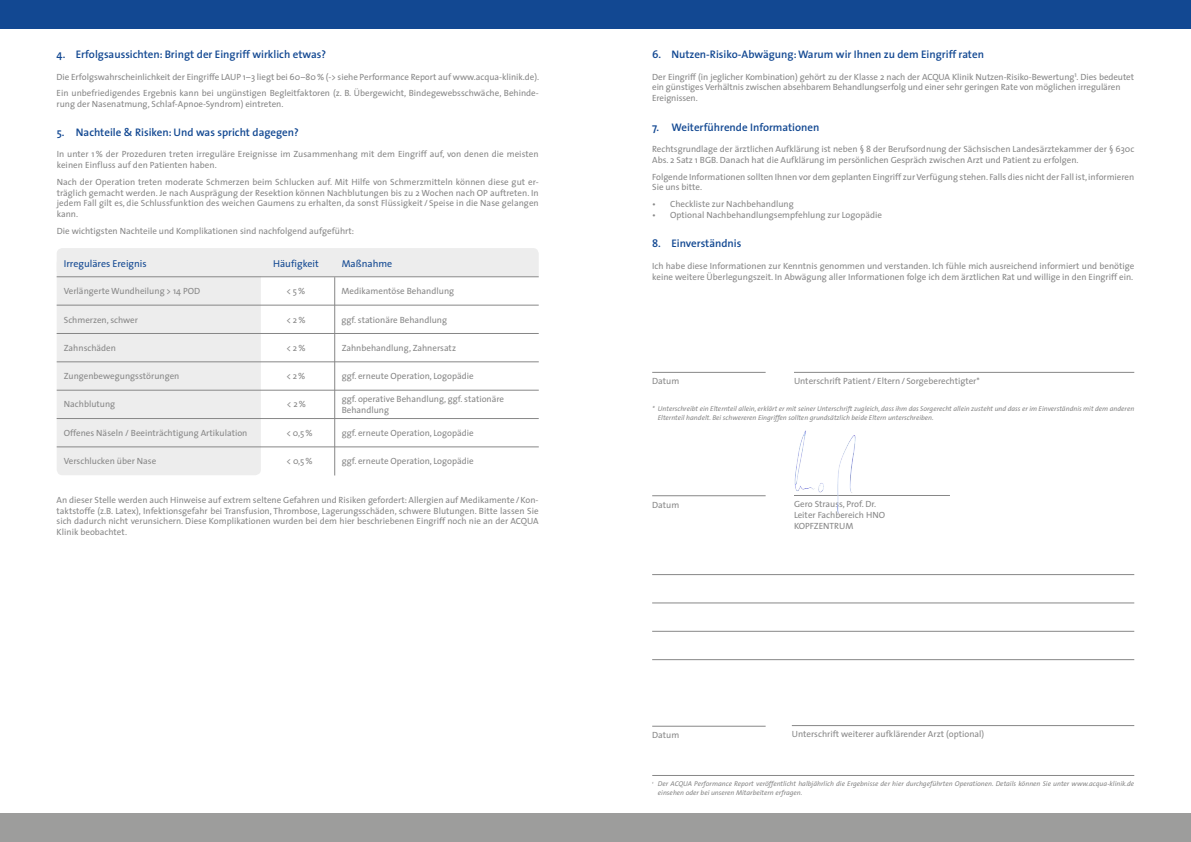
<style>
.page{position:relative;width:1191px;height:842px;background:#fff}
.page>*{position:absolute;margin:0;border:0;box-sizing:border-box;transform-origin:0 0}
.t1{font:600 11px "The Sans";color:#124892}
.t2{font:10px "The Sans";color:#124892}
.t3{font:9px/10.8px "The Sans";color:#878787}
.t4{font:italic 7px/8.4px "The Sans";color:#878787}
</style>
<div class="page">
<div style="left:0;top:0;width:1191px;height:28px;background:#124892"></div>
<div style="left:0;top:814px;width:1191px;height:28px;background:#9d9d9c"></div>
<div style="left:57px;top:248px;width:482px;height:28px;background:#ededed"></div>
<div style="left:57px;top:258px;width:204px;height:217px;background:#ededed;border-radius:6px"></div>
<hr style="left:57px;top:362px;width:482px;height:1px;background:#878787">
<hr style="left:57px;top:390px;width:482px;height:1px;background:#878787">
<hr style="left:57px;top:418px;width:482px;height:1px;background:#878787">
<hr style="left:57px;top:447px;width:482px;height:1px;background:#878787">
<hr style="left:57px;top:305px;width:482px;height:1px;background:#878787">
<hr style="left:57px;top:333px;width:482px;height:1px;background:#878787">
<hr style="left:652px;top:775px;width:482px;height:1px;background:#878787">
<hr style="left:652px;top:372px;width:113px;height:1px;background:#878787">
<hr style="left:652px;top:496px;width:113px;height:1px;background:#878787">
<hr style="left:652px;top:726px;width:113px;height:1px;background:#878787">
<hr style="left:794px;top:372px;width:340px;height:1px;background:#878787">
<hr style="left:652px;top:574px;width:482px;height:1px;background:#878787">
<hr style="left:652px;top:603px;width:482px;height:1px;background:#878787">
<hr style="left:652px;top:631px;width:482px;height:1px;background:#878787">
<hr style="left:652px;top:659px;width:482px;height:1px;background:#878787">
<hr style="left:792px;top:725px;width:342px;height:1px;background:#878787">
<hr style="left:794px;top:495px;width:156px;height:1px;background:#878787">
<img style="left:794px;top:430px;width:62px;height:84px">
<hr style="left:57px;top:277px;width:482px;height:1px;background:#878787">
<hr style="left:334px;top:277px;width:1px;height:198px;background:#878787">
<p class="t1" style="left:57px;top:45px;width:271px">4. Erfolgsaussichten: Bringt der Eingriff wirklich etwas?</p>
<p class="t3" style="left:57px;top:68px;width:484px;line-height:16.5px">Die Erfolgswahrscheinlichkeit der Eingriffe LAUP 1–3 liegt bei 60–80% (-&gt; siehe Performance Report auf www.acqua-klinik.de).<br>Ein unbefriedigendes Ergebnis kann bei ungünstigen Begleitfaktoren (z. B. Übergewicht, Bindegewebsschwäche, Behinde-</p>
<p class="t3" style="left:57px;top:98px;width:228px">rung der Nasenatmung, Schlaf-Apnoe-Syndrom) eintreten.</p>
<p class="t1" style="left:57px;top:123px;width:9px">5.</p>
<p class="t1" style="left:76px;top:123px;width:224px">Nachteile &amp; Risiken: Und was spricht dagegen?</p>
<p class="t3" style="left:57px;top:149px;width:483px">In unter 1% der Prozeduren treten irreguläre Ereignisse im Zusammenhang mit dem Eingriff auf, von denen die meisten keinen Einfluss auf den Patienten haben.</p>
<p class="t3" style="left:57px;top:176px;width:483px;text-align:justify">Nach der Operation treten moderate Schmerzen beim Schlucken auf. Mit Hilfe von Schmerzmitteln können diese gut er&shy;träglich gemacht werden. Je nach Ausprägung der Resektion können Nachblutungen bis zu 2 Wochen nach OP auftreten. In jedem Fall gilt es, die Schlussfunktion des weichen Gaumens zu erhalten, da sonst Flüssigkeit / Speise in die Nase gelangen kann.</p>
<p class="t3" style="left:57px;top:225px;width:299px">Die wichtigsten Nachteile und Komplikationen sind nachfolgend aufgeführt:</p>
<p class="t2" style="left:64px;top:255px;width:84px">Irreguläres Ereignis</p>
<p class="t2" style="left:273px;top:255px;width:47px">Häufigkeit</p>
<p class="t2" style="left:342px;top:255px;width:52px">Maßnahme</p>
<p class="t3" style="left:64px;top:286px;width:138px">Verlängerte Wundheilung &gt; 14 POD</p>
<p class="t3" style="left:64px;top:314px;width:76px">Schmerzen, schwer</p>
<p class="t3" style="left:64px;top:342px;width:54px">Zahnschäden</p>
<p class="t3" style="left:64px;top:370px;width:117px">Zungenbewegungsstörungen</p>
<p class="t3" style="left:64px;top:398px;width:53px">Nachblutung</p>
<p class="t3" style="left:286px;top:286px;width:20px">&lt; 5%</p>
<p class="t3" style="left:286px;top:314px;width:21px">&lt; 2%</p>
<p class="t3" style="left:286px;top:342px;width:21px">&lt; 2%</p>
<p class="t3" style="left:286px;top:370px;width:21px">&lt; 2%</p>
<p class="t3" style="left:287px;top:398px;width:21px">&lt; 2%</p>
<p class="t3" style="left:342px;top:286px;width:114px">Medikamentöse Behandlung</p>
<p class="t3" style="left:341px;top:314px;width:107px">ggf. stationäre Behandlung</p>
<p class="t3" style="left:342px;top:343px;width:116px">Zahnbehandlung, Zahnersatz</p>
<p class="t3" style="left:342px;top:370px;width:133px">ggf. erneute Operation, Logopädie</p>
<p class="t3" style="left:342px;top:393px;width:164px">ggf. operative Behandlung, ggf. stationäre<br>Behandlung</p>
<p class="t3" style="left:64px;top:427px;width:185px">Offenes Näseln / Beeinträchtigung Artikulation</p>
<p class="t3" style="left:286px;top:427px;width:28px">&lt; 0,5%</p>
<p class="t3" style="left:342px;top:427px;width:133px">ggf. erneute Operation, Logopädie</p>
<p class="t3" style="left:64px;top:455px;width:94px">Verschlucken über Nase</p>
<p class="t3" style="left:286px;top:455px;width:28px">&lt; 0,5%</p>
<p class="t3" style="left:342px;top:455px;width:133px">ggf. erneute Operation, Logopädie</p>
<p class="t3" style="left:57px;top:494px;width:483px;text-align:justify">An dieser Stelle werden auch Hinweise auf extrem seltene Gefahren und Risiken gefordert: Allergien auf Medikamente/Kon&shy;taktstoffe (z.B. Latex), Infektionsgefahr bei Transfusion, Thrombose, Lagerungsschäden, schwere Blutungen. Bitte lassen Sie sich dadurch nicht verunsichern. Diese Komplikationen wurden bei dem hier beschriebenen Eingriff noch nie an der ACQUA Klinik beobachtet.</p>
<p class="t1" style="left:652px;top:45px;width:11px">6.</p>
<p class="t1" style="left:671px;top:45px;width:314px">Nutzen-Risiko-Abwägung: Warum wir Ihnen zu dem Eingriff raten</p>
<p class="t3" style="left:652px;top:71px;width:483px">Der Eingriff (in jeglicher Kombination) gehört zu der Klasse 2 nach der ACQUA Klinik Nutzen-Risiko-Bewertung<sup>1</sup>. Dies bedeutet ein günstiges Verhältnis zwischen absehbarem Behandlungserfolg und einer sehr geringen Rate von möglichen irregulären<br>Ereignissen.</p>
<p class="t1" style="left:652px;top:118px;width:9px">7.</p>
<p class="t1" style="left:671px;top:118px;width:150px">Weiterführende Informationen</p>
<p class="t3" style="left:652px;top:144px;width:483px">Rechtsgrundlage der ärztlichen Aufklärung ist neben § 8 der Berufsordnung der Sächsischen Landesärztekammer der § 630c<br>Abs. 2 Satz 1 BGB. Danach hat die Aufklärung im persönlichen Gespräch zwischen Arzt und Patient zu erfolgen.</p>
<p class="t3" style="left:652px;top:171px;width:483px">Folgende Informationen sollten Ihnen vor dem geplanten Eingriff zur Verfügung stehen. Falls dies nicht der Fall ist, informieren<br>Sie uns bitte.</p>
<p class="t3" style="left:652px;top:198px;width:143px">• Checkliste zur Nachbehandlung</p>
<p class="t3" style="left:652px;top:209px;width:231px">• Optional Nachbehandlungsempfehlung zur Logopädie</p>
<p class="t1" style="left:652px;top:234px;width:10px">8.</p>
<p class="t1" style="left:671px;top:234px;width:72px">Einverständnis</p>
<p class="t3" style="left:652px;top:260px;width:483px">Ich habe diese Informationen zur Kenntnis genommen und verstanden. Ich fühle mich ausreichend informiert und benötige keine weitere Überlegungszeit. In Abwägung aller Informationen folge ich dem ärztlichen Rat und willige in den Eingriff ein.</p>
<p class="t3" style="left:652px;top:375px;width:29px">Datum</p>
<p class="t3" style="left:794px;top:375px;width:187px">Unterschrift Patient /Eltern/Sorgeberechtigter*</p>
<p class="t4" style="left:658px;top:404px;width:478px;line-height:9px;text-indent:-6px">* Unterschreibt ein Elternteil allein, erklärt er mit seiner Unterschrift zugleich, dass ihm das Sorgerecht allein zusteht und dass er im Einverständnis mit dem anderen<br>Elternteil handelt. Bei schwereren Eingriffen sollten grundsätzlich beide Eltern unterschreiben.</p>
<p class="t3" style="left:652px;top:499px;width:29px">Datum</p>
<p class="t3" style="left:652px;top:729px;width:29px">Datum</p>
<p class="t3" style="left:794px;top:498px;width:93px">Gero Strauss, Prof. Dr.<br>Leiter Fachbereich HNO<br>KOPFZENTRUM</p>
<p class="t3" style="left:792px;top:729px;width:194px">Unterschrift weiterer aufklärender Arzt (optional)</p>
<p class="t4" style="left:658px;top:780px;width:478px;text-indent:-6px"><sup>1</sup> Der ACQUA Performance Report veröffentlicht halbjährlich die Ergebnisse der hier durchgeführten Operationen. Details können Sie unter www.acqua-klinik.de einsehen oder bei unseren Mitarbeitern erfragen.</p>
</div>
